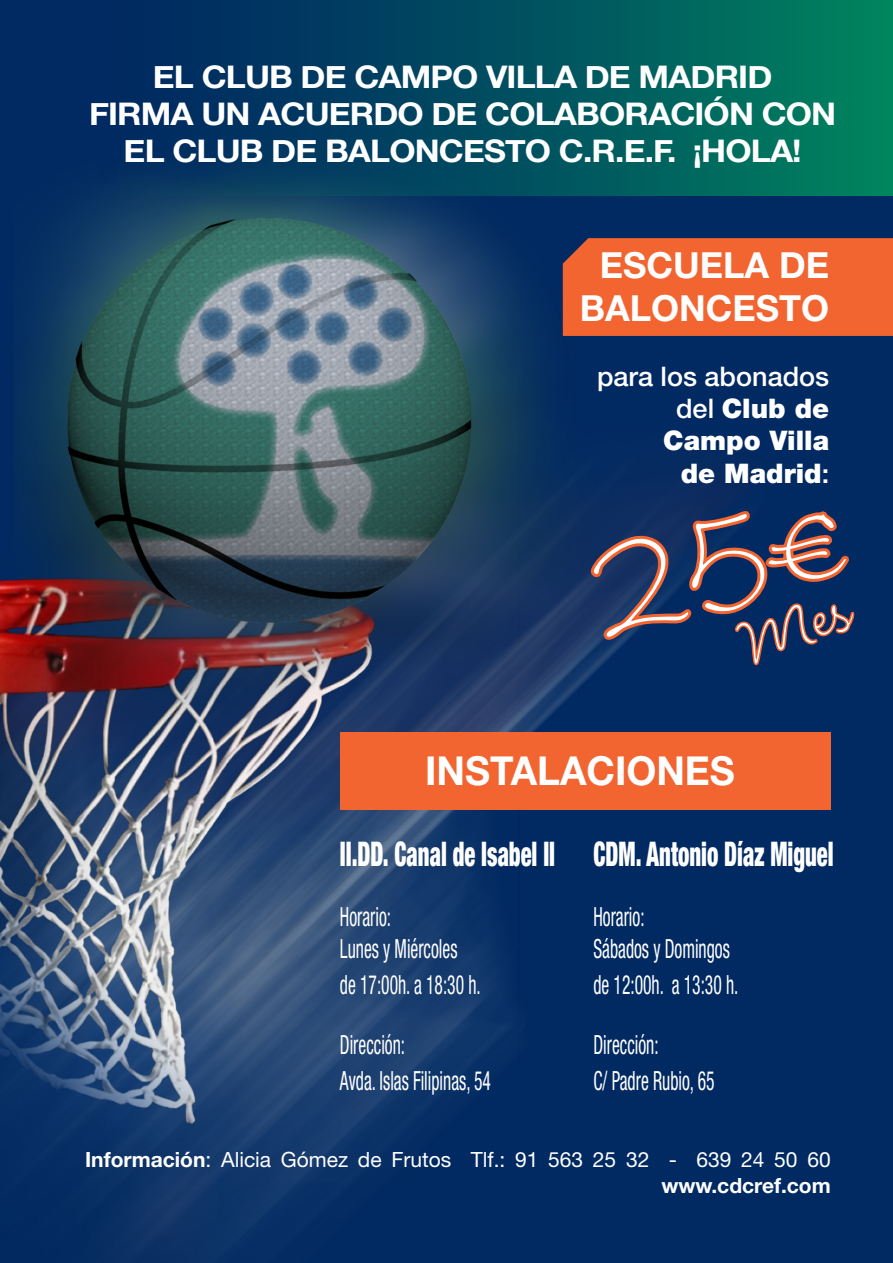
<style>
.page{position:relative;width:893px;height:1263px;background:#fff}
.page>*{position:absolute;margin:0;border:0;box-sizing:border-box;transform-origin:0 0}
.t1{font:700 39.9px "Helvetica Neue LT Std";color:#fff}
.t2{font:700 36px/43.2px "Helvetica Neue LT Std";color:#fff;text-align:center}
.t3{font:900 condensed 34.05px "Helvetica Neue LT Std";color:#fff;scale:.67 1}
.t4{font:700 31.05px/37.3px "Helvetica Neue";letter-spacing:-.025em;color:#fff;text-align:center;scale:1.08 1}
.t5{font:900 27px "Helvetica Neue LT Std";color:#fff}
.t6{font:500 27px "Helvetica Neue LT Std";color:#fff}
.t7{font:condensed 26.4px "Helvetica Neue LT Std";color:#fff;scale:.67 1}
.t8{font:21px "Helvetica Neue LT Std";color:#fff}
.t9{font:700 21px "Helvetica Neue LT Std";color:#fff}
.s1{font-weight:500}
.s2{font-weight:700}
</style>
<div class="page">
<img style="left:0;top:196px;width:893px;height:1067px">
<div style="left:563px;top:238px;width:330px;height:98px;background:#f26430"></div>
<div style="left:340px;top:732px;width:491px;height:78px;background:#f26430"></div>
<div style="left:0;top:0;width:893px;height:196px;background:linear-gradient(to right,#011c62,#007d5e)"></div>
<svg style="left:586px;top:507px;width:271px;height:170px"></svg>
<p class="t4" style="left:153px;top:57px;width:575px">EL CLUB DE CAMPO VILLA DE MADRID</p>
<p class="t4" style="left:89px;top:95px;width:693px">FIRMA UN ACUERDO DE COLABORACIÓN CON<br>EL CLUB DE BALONCESTO C.R.E.F. ¡HOLA!</p>
<p class="t2" style="left:580px;top:242px;width:251px">ESCUELA DE<br>BALONCESTO</p>
<p class="t6" style="left:597px;top:360px;width:234px">para los abonados</p>
<p class="t5" style="left:676px;top:392px;width:155px"><span class="s1">del</span> Club de</p>
<p class="t5" style="left:663px;top:425px;width:168px">Campo Villa</p>
<p class="t5" style="left:681px;top:457px;width:150px">de Madrid<span class="s1">:</span></p>
<p class="t1" style="left:425px;top:746px;width:311px">INSTALACIONES</p>
<p class="t3" style="left:340px;top:833px;width:323px">II.DD. Canal de Isabel II</p>
<p class="t7" style="left:340px;top:902px;width:78px">Horario:</p>
<p class="t7" style="left:340px;top:933px;width:177px">Lunes y Miércoles</p>
<p class="t7" style="left:340px;top:969px;width:212px">de 17:00h. a 18:30 h.</p>
<p class="t7" style="left:340px;top:1029px;width:99px">Dirección:</p>
<p class="t7" style="left:340px;top:1066px;width:227px">Avda. Islas Filipinas, 54</p>
<p class="t3" style="left:593px;top:833px;width:360px">CDM. Antonio Díaz Miguel</p>
<p class="t7" style="left:593px;top:902px;width:78px">Horario:</p>
<p class="t7" style="left:593px;top:933px;width:205px">Sábados y Domingos</p>
<p class="t7" style="left:593px;top:969px;width:218px">de 12:00h. a 13:30 h.</p>
<p class="t7" style="left:593px;top:1029px;width:99px">Dirección:</p>
<p class="t7" style="left:593px;top:1066px;width:182px">C/ Padre Rubio, 65</p>
<p class="t8" style="left:85px;top:1147px;width:747px"><span class="s2">Información</span>: Alicia Gómez de Frutos Tlf.: 91 563 25 32 - 639 24 50 60</p>
<p class="t9" style="left:661px;top:1172px;width:171px">www.cdcref.com</p>
</div>
